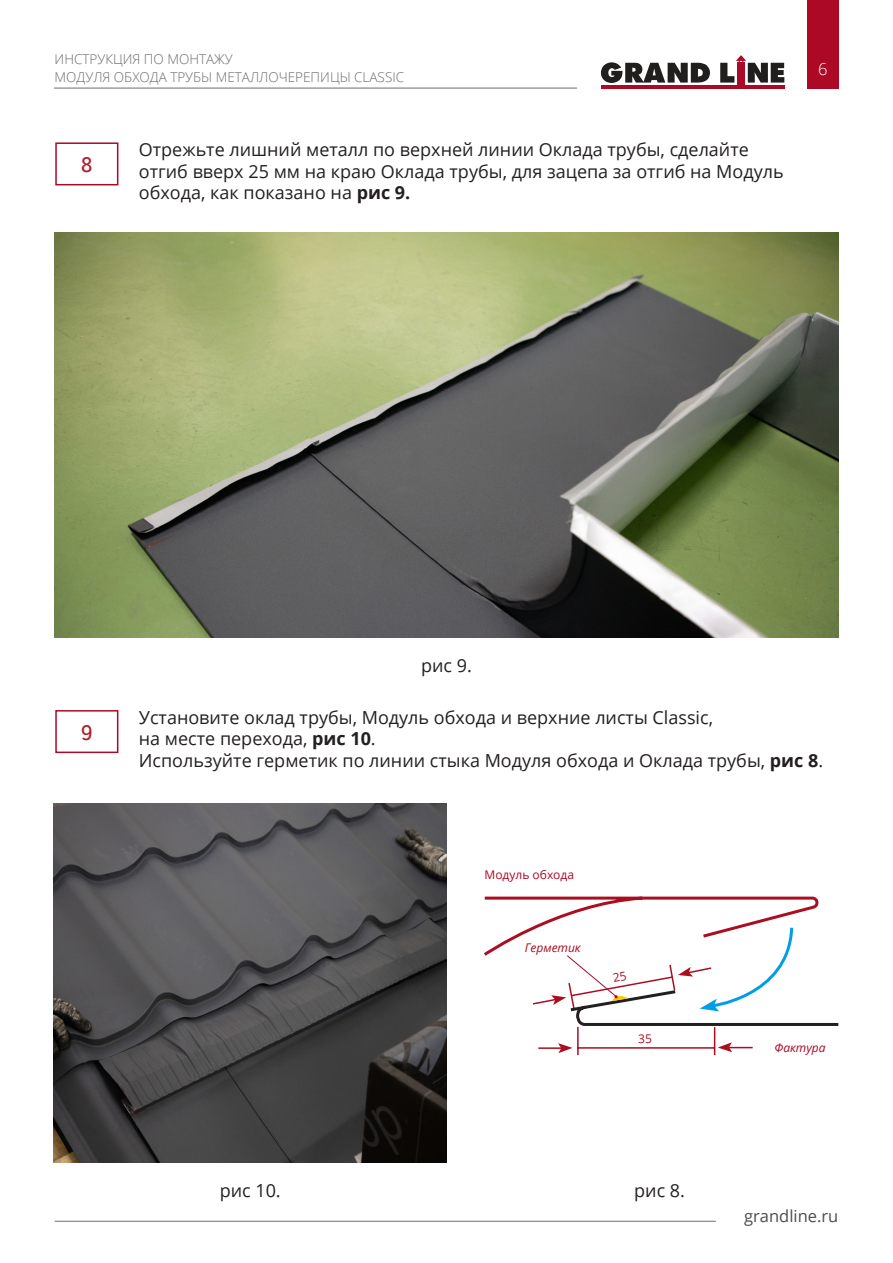
<style>
.page{position:relative;width:893px;height:1263px;background:#fff}
.page>*{position:absolute;margin:0;border:0;box-sizing:border-box;transform-origin:0 0}
.Заголовок{font:21px "Red Ring";color:#ac212d}
.Основной_текст{font:18px/21.6px "Open Sans";color:#231f20}
.t1{font:16.5px "Open Sans";color:#4b4c4d}
.t2{font:300 16.5px "Open Sans";color:#fff}
.t3{font:300 13.5px/18px "Open Sans";color:#6c6d70}
.Основной_текст-2{font:12px "Open Sans";color:#ac0926}
.подписи_рисунков_КУР{font:italic 12px "Open Sans";color:#ab0d21}
.Основной_текст-3{font:italic 12px "Open Sans";color:#ac0926}
.s1{font-weight:700}
</style>
<div class="page">
<div style="left:807px;top:0;width:31px;height:88px;background:#ac0926"></div>
<div style="left:737px;top:63px;width:8px;height:24px;background:#ac0926"></div>
<hr style="left:601px;top:86px;width:183px;height:2px;background:#ac0926">
<svg style="left:601px;top:62px;width:109px;height:21px"></svg>
<svg style="left:720px;top:55px;width:64px;height:28px"></svg>
<hr style="left:54px;top:88px;width:523px;height:1px;background:#6c6d70">
<hr style="left:55px;top:1221px;width:661px;height:1px;background:#6c6d70">
<div style="left:55px;top:142px;width:63px;height:43px;border:2px solid #ac0926"></div>
<div style="left:55px;top:710px;width:63px;height:43px;border:2px solid #ac0926"></div>
<img style="left:54px;top:233px;width:785px;height:404px">
<img style="left:54px;top:803px;width:393px;height:359px">
<svg style="left:484px;top:896px;width:355px;height:159px"></svg>
<p class="t3" style="left:55px;top:49px;width:351px">ИНСТРУКЦИЯ ПО МОНТАЖУ<br>МОДУЛЯ ОБХОДА ТРУБЫ МЕТАЛЛОЧЕРЕПИЦЫ CLASSIC</p>
<p class="t2" style="left:818px;top:58px;width:11px">6</p>
<p class="Заголовок" style="left:81px;top:151px;width:13px">8</p>
<p class="Основной_текст" style="left:139px;top:138px;width:646px">Отрежьте лишний металл по верхней линии Оклада трубы, сделайте отгиб вверх 25 мм на краю Оклада трубы, для зацепа за отгиб на Модуль обхода, как показано на <span class="s1">рис 9.</span></p>
<p class="Заголовок" style="left:81px;top:719px;width:13px">9</p>
<p class="Основной_текст" style="left:421px;top:654px;width:52px">рис 9.</p>
<p class="Основной_текст" style="left:139px;top:706px;width:686px">Установите оклад трубы, Модуль обхода и верхние листы Classic,<br>на месте перехода, <span class="s1">рис 10</span>.<br>Используйте герметик по линии стыка Модуля обхода и Оклада трубы, <span class="s1">рис 8</span>.</p>
<p class="Основной_текст-2" style="left:485px;top:866px;width:91px">Модуль обхода</p>
<p class="подписи_рисунков_КУР" style="left:525px;top:939px;width:57px">Герметик</p>
<p class="Основной_текст-2" style="left:638px;top:1030px;width:15px">35</p>
<p class="Основной_текст-3" style="left:774px;top:1039px;width:53px">Фактура</p>
<p class="Основной_текст" style="left:220px;top:1179px;width:63px">рис 10.</p>
<p class="Основной_текст" style="left:634px;top:1179px;width:52px">рис 8.</p>
<p class="t1" style="left:744px;top:1204px;width:96px">grandline.ru</p>
</div>
